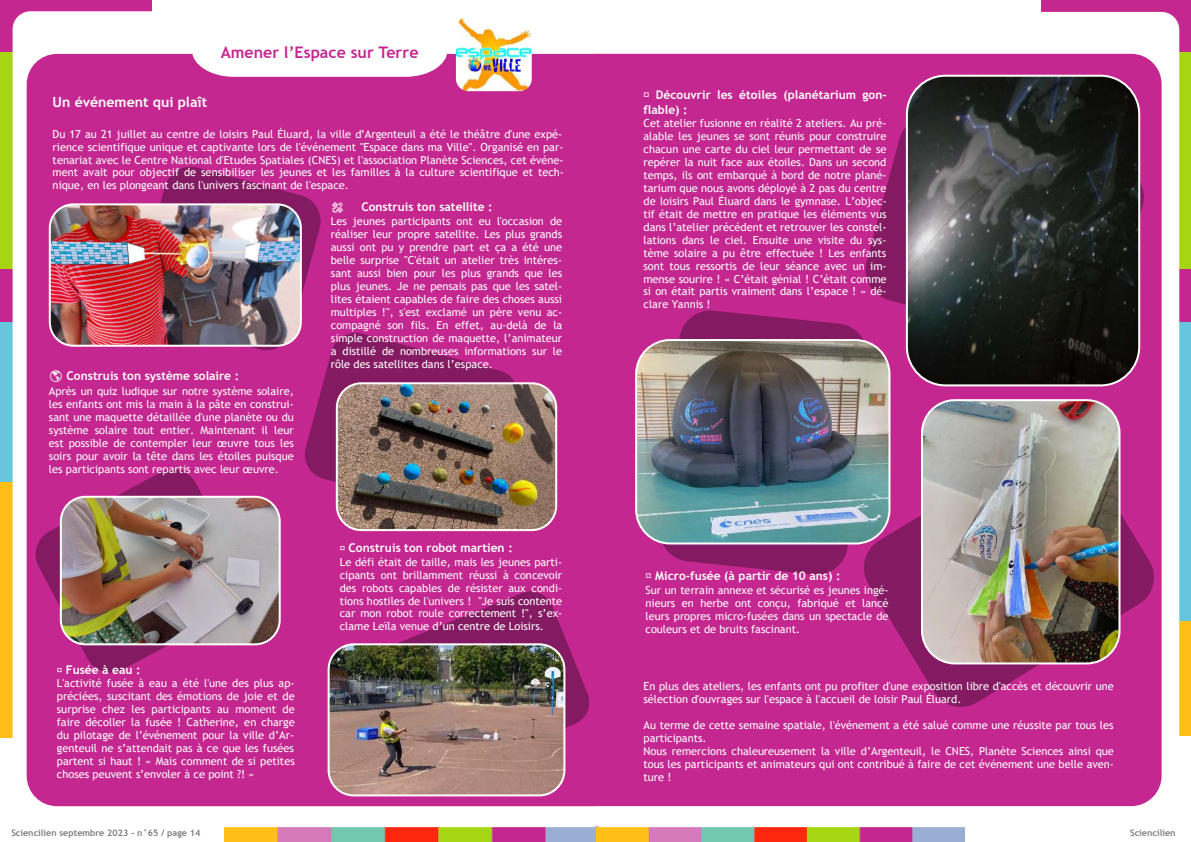
<style>
.page{position:relative;width:1191px;height:842px;background:#fff}
.page>*{position:absolute;margin:0;border:0;box-sizing:border-box;transform-origin:0 0}
.t1{font:700 16px "Trebuchet MS";color:#c52790}
.t2{font:700 14px "Trebuchet MS";color:#fff}
.t3{font:700 12px/14.2px "Trebuchet MS";color:#fff}
.t4{font:11.1px "Trebuchet MS";letter-spacing:-.005em;color:#fff}
.t5{font:11px/13px "Trebuchet MS";color:#fff;text-align:justify}
.t6{font:700 9px "Trebuchet MS";letter-spacing:-.005em;color:#7f7f7f}
</style>
<div class="page">
<div style="left:0;top:258px;width:82px;height:323px;background:#66c6dd"></div>
<div style="left:0;top:0;width:151px;height:322px;background:#c52790"></div>
<div style="left:0;top:52px;width:81px;height:216px;background:#a6d514"></div>
<div style="left:0;top:483px;width:13px;height:255px;background:#ffbf16"></div>
<img style="left:224px;top:827px;width:372px;height:15px">
<div style="left:13px;top:11px;width:574px;height:815px;background:#fff;border-radius:18px"></div>
<div style="left:27px;top:54px;width:568px;height:752px;background:#c52790"></div>
<svg style="left:302px;top:330px;width:219px;height:189px;background:#a32077"></svg>
<svg style="left:191px;top:53px;width:265px;height:25px"></svg>
<div style="left:205px;top:44px;width:230px;height:24px;background:#fff"></div>
<svg style="left:133px;top:164px;width:190px;height:189px;background:#ac217d"></svg>
<svg style="left:32px;top:466px;width:219px;height:210px;background:#b62586"></svg>
<svg style="left:349px;top:588px;width:243px;height:203px;background:#ae227f"></svg>
<img style="left:456px;top:17px;width:76px;height:74px">
<img style="left:50px;top:204px;width:251px;height:142px">
<div style="left:49px;top:203px;width:253px;height:144px;border:2px solid #fff;border-radius:24px"></div>
<img style="left:337px;top:383px;width:219px;height:147px">
<div style="left:336px;top:382px;width:221px;height:149px;border:2px solid #fff;border-radius:24px"></div>
<img style="left:61px;top:497px;width:219px;height:147px">
<div style="left:60px;top:496px;width:221px;height:149px;border:2px solid #fff;border-radius:25px"></div>
<img style="left:328px;top:644px;width:236px;height:151px">
<div style="left:327px;top:643px;width:238px;height:153px;border:2px solid #fff;border-radius:25px"></div>
<div style="left:1110px;top:482px;width:81px;height:254px;background:#ffbf16"></div>
<div style="left:1110px;top:298px;width:81px;height:323px;background:#66c6dd"></div>
<div style="left:1041px;top:0;width:150px;height:322px;background:#c52790"></div>
<div style="left:1110px;top:52px;width:81px;height:216px;background:#a6d514"></div>
<div style="left:608px;top:12px;width:571px;height:816px;background:#fff;border-radius:18px"></div>
<div style="left:595px;top:54px;width:566px;height:752px;background:#c52790"></div>
<img style="left:596px;top:827px;width:368px;height:15px">
<svg style="left:862px;top:113px;width:285px;height:241px;background:#ad237f"></svg>
<svg style="left:658px;top:309px;width:211px;height:267px;background:#9d2074"></svg>
<svg style="left:859px;top:434px;width:299px;height:277px;background:#b12482"></svg>
<img style="left:907px;top:76px;width:232px;height:309px">
<div style="left:906px;top:75px;width:234px;height:311px;border:2px solid #fff;border-radius:39px"></div>
<img style="left:636px;top:340px;width:253px;height:203px">
<div style="left:635px;top:339px;width:255px;height:205px;border:2px solid #fff;border-radius:34px"></div>
<img style="left:922px;top:400px;width:197px;height:263px">
<div style="left:921px;top:399px;width:199px;height:265px;border:2px solid #fff;border-radius:33px"></div>
<h1 class="t1" style="left:221px;top:43px;width:199px">Amener l’Espace sur Terre</h1>
<p class="t2" style="left:53px;top:93px;width:156px">Un événement qui plaît</p>
<p class="t5" style="left:53px;top:127px;width:513px;text-align:left">Du 17 au 21 juillet au centre de loisirs Paul Éluard, la ville d’Argenteuil a été le théâtre d'une expé&shy;rience scientifique unique et captivante lors de l'événement "Espace dans ma Ville". Organisé en par&shy;tenariat avec le Centre National d'Etudes Spatiales (CNES) et l'association Planète Sciences, cet événe&shy;ment avait pour objectif de sensibiliser les jeunes et les familles à la culture scientifique et tech&shy;nique, en les plongeant dans l'univers fascinant de l'espace.</p>
<p class="t3" style="left:361px;top:200px;width:133px">Construis ton satellite :</p>
<p class="t5" style="left:331px;top:215px;width:233px">Les jeunes participants ont eu l'occasion de réaliser leur propre satellite. Les plus grands aussi ont pu y prendre part et ça a été une</p>
<p class="t4" style="left:331px;top:253px;width:233px">belle surprise "C'était un atelier très intéres-</p>
<p class="t5" style="left:331px;top:267px;width:233px">sant aussi bien pour les plus grands que les plus jeunes. Je ne pensais pas que les satel&shy;lites étaient capables de faire des choses aussi multiples !", s'est exclamé un père venu ac&shy;compagné son fils. En effet, au-delà de la simple construction de maquette, l’animateur a distillé de nombreuses informations sur le rôle des satellites dans l’espace.</p>
<p class="t3" style="left:67px;top:369px;width:174px">Construis ton système solaire :</p>
<p class="t5" style="left:49px;top:384px;width:246px">Après un quiz ludique sur notre système solaire, les enfants ont mis la main à la pâte en construi&shy;sant une maquette détaillée d'une planète ou du système solaire tout entier. Maintenant il leur est possible de contempler leur œuvre tous les</p>
<p class="t4" style="left:49px;top:449px;width:246px">soirs pour avoir la tête dans les étoiles puisque</p>
<p class="t5" style="left:49px;top:462px;width:231px">les participants sont repartis avec leur œuvre.</p>
<p class="t3" style="left:66px;top:662px;width:76px">Fusée à eau :</p>
<p class="t5" style="left:57px;top:677px;width:239px">L'activité fusée à eau a été l'une des plus ap&shy;préciées, suscitant des émotions de joie et de surprise chez les participants au moment de faire décoller la fusée ! Catherine, en charge du pilotage de l’événement pour la ville d’Ar&shy;genteuil ne s’attendait pas à ce que les fusées partent si haut ! « Mais comment de si petites choses peuvent s’envoler à ce point ?! »</p>
<p class="t6" style="left:11px;top:827px;width:191px">Sciencilien septembre 2023 - n°65 / page 14</p>
<p class="t3" style="left:349px;top:541px;width:166px">Construis ton robot martien :</p>
<p class="t5" style="left:340px;top:555px;width:224px">Le défi était de taille, mais les jeunes parti&shy;cipants ont brillamment réussi à concevoir des robots capables de résister aux condi&shy;tions hostiles de l'univers ! "Je suis contente car mon robot roule correctement !", s’ex&shy;clame Leïla venue d’un centre de Loisirs.</p>
<p class="t3" style="left:643px;top:88px;width:245px;text-indent:12px">Découvrir les étoiles (planétarium gon&shy;flable) :</p>
<p class="t5" style="left:643px;top:117px;width:245px">Cet atelier fusionne en réalité 2 ateliers. Au pré&shy;alable les jeunes se sont réunis pour construire chacun une carte du ciel leur permettant de se repérer la nuit face aux étoiles. Dans un second temps, ils ont embarqué à bord de notre plané&shy;tarium que nous avons déployé à 2 pas du centre de loisirs Paul Éluard dans le gymnase. L’objec&shy;tif était de mettre en pratique les éléments vus dans l’atelier précédent et retrouver les constel&shy;lations dans le ciel. Ensuite une visite du sys&shy;tème solaire a pu être effectuée ! Les enfants</p>
<p class="t4" style="left:643px;top:259px;width:244px">sont tous ressortis de leur séance avec un im-</p>
<p class="t5" style="left:643px;top:272px;width:244px">mense sourire ! « C’était génial ! C’était comme si on était partis vraiment dans l’espace ! » dé&shy;clare Yannis !</p>
<p class="t3" style="left:655px;top:569px;width:187px">Micro-fusée (à partir de 10 ans) :</p>
<p class="t5" style="left:645px;top:583px;width:245px">Sur un terrain annexe et sécurisé es jeunes ingé&shy;nieurs en herbe ont conçu, fabriqué et lancé leurs propres micro-fusées dans un spectacle de couleurs et de bruits fascinant.</p>
<p class="t5" style="left:643px;top:679px;width:472px">En plus des ateliers, les enfants ont pu profiter d'une exposition libre d'accès et découvrir une sélection d'ouvrages sur l'espace à l'accueil de loisir Paul Éluard.</p>
<p class="t5" style="left:643px;top:718px;width:472px;text-align:left">Au terme de cette semaine spatiale, l'événement a été salué comme une réussite par tous les participants.<br>Nous remercions chaleureusement la ville d’Argenteuil, le CNES, Planète Sciences ainsi que tous les participants et animateurs qui ont contribué à faire de cet événement une belle aven&shy;ture !</p>
<p class="t6" style="left:1130px;top:827px;width:47px">Sciencilien</p>
</div>
